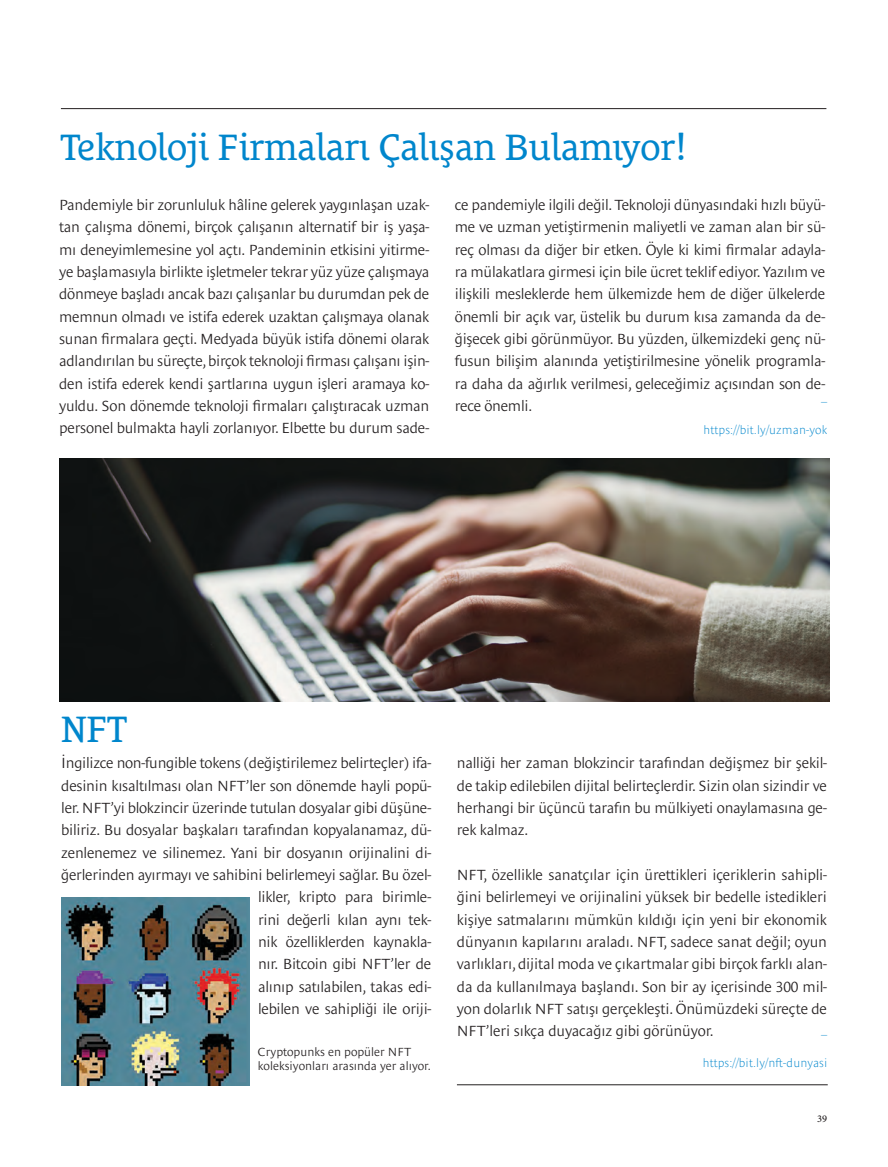
<style>
.page{position:relative;width:888px;height:1167px;background:#fff}
.page>*{position:absolute;margin:0;border:0;box-sizing:border-box;transform-origin:0 0}
.t1{font:37.5px "Le Monde Courrier Pro";letter-spacing:-.01em;color:#0086cc}
.t2{font:300 15px/22.4px "Le Monde Sans Pro";letter-spacing:-.02em;color:#231f20;text-align:justify}
.t3{font:300 12px/14.4px "Le Monde Sans Pro";color:#231f20}
.t4{font:300 expanded 12px "Le Monde Sans Pro";letter-spacing:.01em;color:#0086cc}
.t5{font:500 10.35px "Minion Pro";color:#231f20}
</style>
<div class="page">
<hr style="left:456px;top:1084px;width:371px;height:1px;background:#231f20">
<hr style="left:61px;top:108px;width:765px;height:1px;background:#231f20">
<img style="left:59px;top:459px;width:770px;height:242px">
<img style="left:62px;top:897px;width:187px;height:188px">
<h1 class="t1" style="left:61px;top:117px;width:627px">Teknoloji Firmaları Çalışan Bulamıyor!</h1>
<p class="t2" style="left:59px;top:192px;width:371px">Pandemiyle bir zorunluluk hâline gelerek yaygınlaşan uzak&shy;tan çalışma dönemi, birçok çalışanın alternatif bir iş yaşa&shy;mı deneyimlemesine yol açtı. Pandeminin etkisini yitirme&shy;ye başlamasıyla birlikte işletmeler tekrar yüz yüze çalışmaya dönmeye başladı ancak bazı çalışanlar bu durumdan pek de memnun olmadı ve istifa ederek uzaktan çalışmaya olanak sunan firmalara geçti. Medyada büyük istifa dönemi olarak adlandırılan bu süreçte, birçok teknoloji firması çalışanı işin&shy;den istifa ederek kendi şartlarına uygun işleri aramaya ko&shy;yuldu. Son dönemde teknoloji firmaları çalıştıracak uzman personel bulmakta hayli zorlanıyor. Elbette bu durum sade-</p>
<p class="t2" style="left:454px;top:192px;width:371px">ce pandemiyle ilgili değil. Teknoloji dünyasındaki hızlı büyü&shy;me ve uzman yetiştirmenin maliyetli ve zaman alan bir sü&shy;reç olması da diğer bir etken. Öyle ki kimi firmalar adayla&shy;ra mülakatlara girmesi için bile ücret teklif ediyor. Yazılım ve ilişkili mesleklerde hem ülkemizde hem de diğer ülkelerde önemli bir açık var, üstelik bu durum kısa zamanda da de&shy;ğişecek gibi görünmüyor. Bu yüzden, ülkemizdeki genç nü&shy;fusun bilişim alanında yetiştirilmesine yönelik programla&shy;ra daha da ağırlık verilmesi, geleceğimiz açısından son de&shy;rece önemli.</p>
<p class="t4" style="left:820px;top:387px;width:8px">_</p>
<p class="t4" style="left:703px;top:420px;width:125px">https://bit.ly/uzman-yok</p>
<h1 class="t1" style="left:61px;top:698px;width:68px">NFT</h1>
<p class="t2" style="left:61px;top:750px;width:371px;text-align:right">İngilizce non-fungible tokens (değiştirilemez belirteçler) ifa&shy;desinin kısaltılması olan NFT’ler son dönemde hayli popü&shy;ler. NFT’yi blokzincir üzerinde tutulan dosyalar gibi düşüne&shy;biliriz. Bu dosyalar başkaları tarafından kopyalanamaz, dü&shy;zenlenemez ve silinemez. Yani bir dosyanın orijinalini di&shy;ğerlerinden ayırmayı ve sahibini belirlemeyi sağlar. Bu özel&shy;likler, kripto para birimle-<br>rini değerli kılan aynı tek-<br>nik özelliklerden kaynakla-<br>nır. Bitcoin gibi NFT’ler de<br>alınıp satılabilen, takas edi-<br>lebilen ve sahipliği ile oriji-</p>
<p class="t2" style="left:456px;top:750px;width:371px">nalliği her zaman blokzincir tarafından değişmez bir şekil&shy;de takip edilebilen dijital belirteçlerdir. Sizin olan sizindir ve herhangi bir üçüncü tarafın bu mülkiyeti onaylamasına ge&shy;rek kalmaz.</p>
<p class="t2" style="left:456px;top:861px;width:371px">NFT, özellikle sanatçılar için ürettikleri içeriklerin sahipli&shy;ğini belirlemeyi ve orijinalini yüksek bir bedelle istedikleri kişiye satmalarını mümkün kıldığı için yeni bir ekonomik dünyanın kapılarını araladı. NFT, sadece sanat değil; oyun varlıkları, dijital moda ve çıkartmalar gibi birçok farklı alan&shy;da da kullanılmaya başlandı. Son bir ay içerisinde 300 mil&shy;yon dolarlık NFT satışı gerçekleşti. Önümüzdeki süreçte de NFT’leri sıkça duyacağız gibi görünüyor.</p>
<p class="t3" style="left:258px;top:1042px;width:174px">Cryptopunks en popüler NFT koleksiyonları arasında yer alıyor.</p>
<p class="t4" style="left:702px;top:1053px;width:126px">https://bit.ly/nft-dunyasi</p>
<p class="t5" style="left:816px;top:1111px;width:11px">39</p>
</div>
